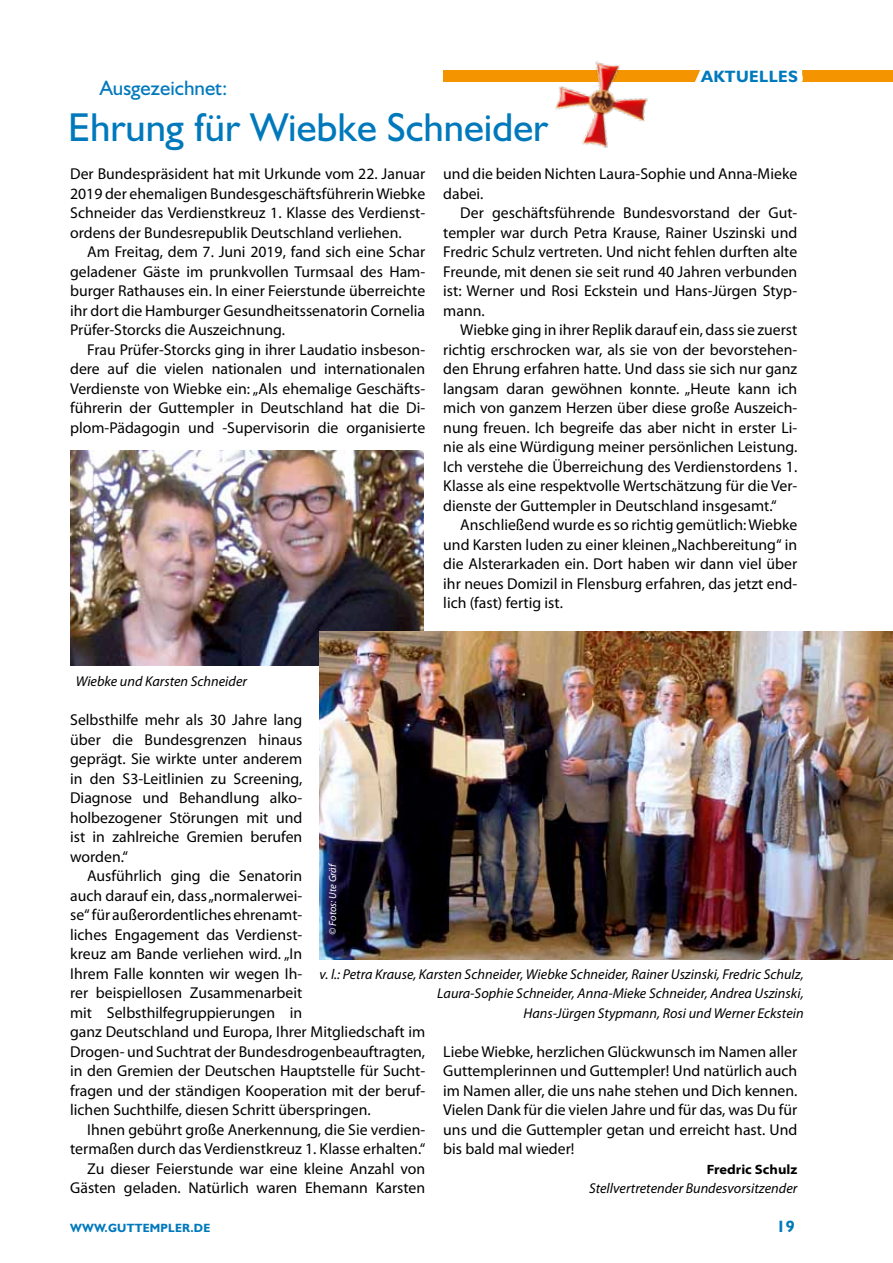
<style>
.page{position:relative;width:893px;height:1263px;background:#fff}
.page>*{position:absolute;margin:0;border:0;box-sizing:border-box;transform-origin:0 0}
.t1{font:40.5px "Humanist 521 BT";color:#0079bc}
.t2{font:21px "Humanist 521 BT";color:#0079bc}
.t3{font:700 16.5px "Humanist 521 BT";letter-spacing:.03em;color:#0079bc}
.t4{font:15.75px/19.5px "Myriad Pro";color:#000;text-align:justify}
.t5{font:italic 14.25px/19.5px "Myriad Pro";color:#000;text-align:right}
.t6{font:700 semi-expanded 13.5px "Myriad Pro";color:#000}
.t7{font:700 12px "Humanist 521 BT";letter-spacing:.02em;color:#0079bc}
.t8{font:italic 10.5px "Myriad Pro";color:#fff}
</style>
<div class="page">
<div style="left:443px;top:70px;width:450px;height:12px;background:#f49500"></div>
<svg style="left:695px;top:70px;width:108px;height:12px"></svg>
<img style="left:70px;top:451px;width:353px;height:214px">
<img style="left:319px;top:632px;width:574px;height:327px">
<img style="left:555px;top:61px;width:93px;height:87px">
<h2 class="t2" style="left:100px;top:75px;width:129px">Ausgezeichnet:</h2>
<h1 class="t1" style="left:68px;top:102px;width:482px">Ehrung für Wiebke Schneider</h1>
<p class="t3" style="left:701px;top:66px;width:95px">AKTUELLES</p>
<p class="t4" style="left:70px;top:164px;width:357px">Der Bundespräsident hat mit Urkunde vom 22. Januar 2019 der ehemaligen Bundesgeschäftsführerin Wiebke Schneider das Verdienstkreuz 1. Klasse des Verdienst&shy;ordens der Bundesrepublik Deutschland verliehen.</p>
<p class="t4" style="left:70px;top:242px;width:357px;text-indent:17px">Am Freitag, dem 7. Juni 2019, fand sich eine Schar geladener Gäste im prunkvollen Turmsaal des Ham&shy;burger Rathauses ein. In einer Feierstunde überreichte ihr dort die Hamburger Gesundheitssenatorin Cornelia Prüfer-Storcks die Auszeichnung.</p>
<p class="t4" style="left:70px;top:339px;width:357px;text-indent:17px">Frau Prüfer-Storcks ging in ihrer Laudatio insbeson&shy;dere auf die vielen nationalen und internationalen Verdienste von Wiebke ein: „Als ehemalige Geschäfts&shy;führerin der Guttempler in Deutschland hat die Di&shy;plom-Pädagogin und -Supervisorin die organisierte</p>
<p class="t4" style="left:443px;top:164px;width:356px">und die beiden Nichten Laura-Sophie und Anna-Mieke dabei.</p>
<p class="t4" style="left:443px;top:203px;width:355px;text-indent:17px">Der geschäftsführende Bundesvorstand der Gut&shy;templer war durch Petra Krause, Rainer Uszinski und Fredric Schulz vertreten. Und nicht fehlen durften alte Freunde, mit denen sie seit rund 40 Jahren verbunden ist: Werner und Rosi Eckstein und Hans-Jürgen Styp&shy;mann.</p>
<p class="t4" style="left:443px;top:320px;width:355px;text-indent:17px">Wiebke ging in ihrer Replik darauf ein, dass sie zuerst richtig erschrocken war, als sie von der bevorstehen&shy;den Ehrung erfahren hatte. Und dass sie sich nur ganz langsam daran gewöhnen konnte. „Heute kann ich mich von ganzem Herzen über diese große Auszeich&shy;nung freuen. Ich begreife das aber nicht in erster Li&shy;nie als eine Würdigung meiner persönlichen Leistung.<br>Ich verstehe die Überreichung des Verdienstordens 1.<br>Klasse als eine respektvolle Wertschätzung für die Ver&shy;dienste der Guttempler in Deutschland insgesamt.“</p>
<p class="t4" style="left:443px;top:515px;width:356px;text-indent:17px">Anschließend wurde es so richtig gemütlich: Wiebke und Karsten luden zu einer kleinen „Nachbereitung“ in die Alsterarkaden ein. Dort haben wir dann viel über ihr neues Domizil in Flensburg erfahren, das jetzt end&shy;lich (fast) fertig ist.</p>
<p class="t5" style="left:76px;top:671px;width:173px">Wiebke und Karsten Schneider</p>
<p class="t4" style="left:70px;top:710px;width:234px">Selbsthilfe mehr als 30 Jahre lang über die Bundesgrenzen hinaus geprägt. Sie wirkte unter anderem in den S3-Leitlinien zu Screening, Diagnose und Behandlung alko&shy;holbezogener Störungen mit und ist in zahlreiche Gremien berufen worden.“</p>
<p class="t4" style="left:70px;top:866px;width:357px;text-align:left;text-indent:17px">Ausführlich ging die Senatorin<br>auch darauf ein, dass „normalerwei-<br>se“ für außerordentliches ehrenamt-<br>liches Engagement das Verdienst-<br>kreuz am Bande verliehen wird. „In<br>Ihrem Falle konnten wir wegen Ih-<br>rer beispiellosen Zusammenarbeit<br>mit Selbsthilfegruppierungen in<br>ganz Deutschland und Europa, Ihrer Mitgliedschaft im Drogen- und Suchtrat der Bundesdrogenbeauftragten, in den Gremien der Deutschen Hauptstelle für Sucht&shy;fragen und der ständigen Kooperation mit der beruf&shy;lichen Suchthilfe, diesen Schritt überspringen.</p>
<p class="t4" style="left:70px;top:1119px;width:357px;text-align:right">Ihnen gebührt große Anerkennung, die Sie verdien&shy;termaßen durch das Verdienstkreuz 1. Klasse erhalten.“ Zu dieser Feierstunde war eine kleine Anzahl von Gästen geladen. Natürlich waren Ehemann Karsten</p>
<p class="t8" style="left:326px;top:934px;width:73px;rotate:-90deg">© Fotos: Ute Gräf</p>
<p class="t5" style="left:320px;top:964px;width:486px">v. l.: Petra Krause, Karsten Schneider, Wiebke Schneider, Rainer Uszinski, Fredric Schulz,<br>Laura-Sophie Schneider, Anna-Mieke Schneider, Andrea Uszinski,<br>Hans-Jürgen Stypmann, Rosi und Werner Eckstein</p>
<p class="t4" style="left:443px;top:1041px;width:356px">Liebe Wiebke, herzlichen Glückwunsch im Namen aller Guttemplerinnen und Guttempler! Und natürlich auch im Namen aller, die uns nahe stehen und Dich kennen.<br>Vielen Dank für die vielen Jahre und für das, was Du für uns und die Guttempler getan und erreicht hast. Und bis bald mal wieder!</p>
<p class="t6" style="left:707px;top:1160px;width:92px">Fredric Schulz</p>
<p class="t5" style="left:589px;top:1178px;width:210px">Stellvertretender Bundesvorsitzender</p>
<p class="t7" style="left:70px;top:1221px;width:142px">WWW.GUTTEMPLER.DE</p>
<p class="t3" style="left:776px;top:1216px;width:20px">19</p>
</div>
